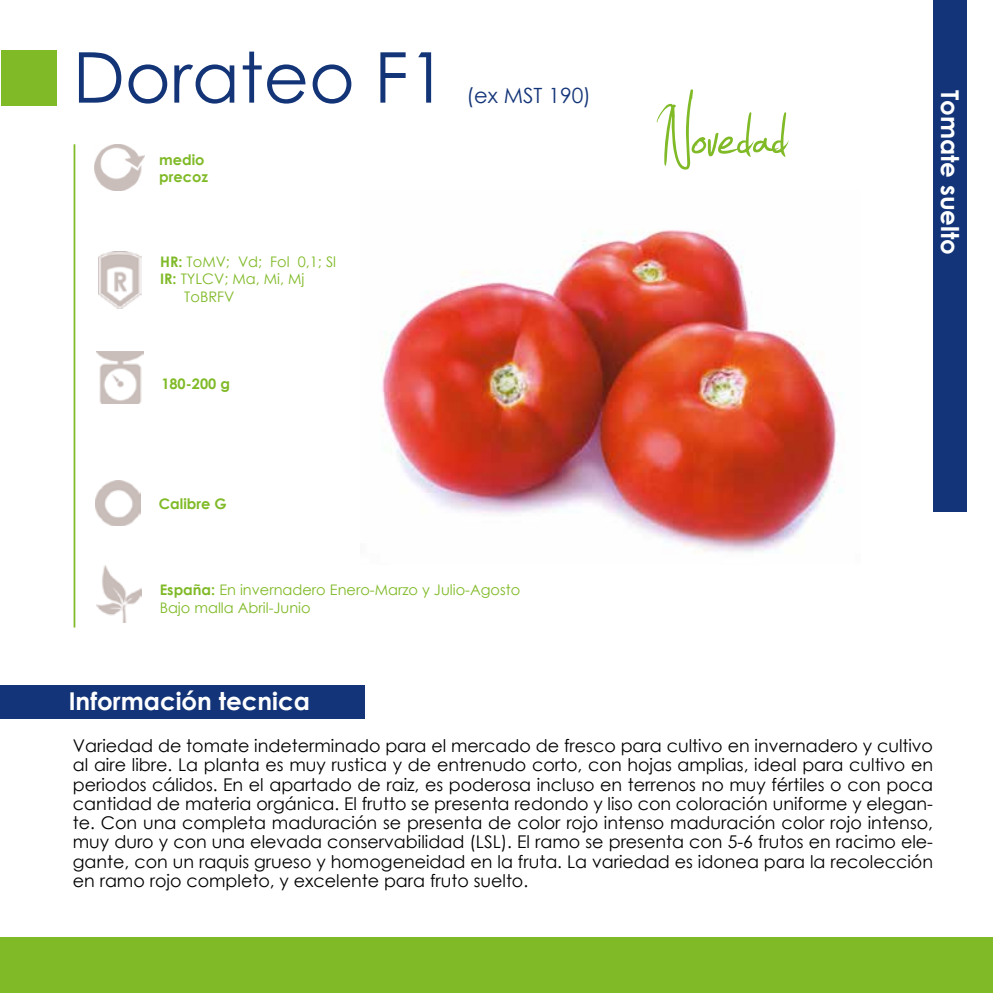
<style>
.page{position:relative;width:993px;height:993px;background:#fff}
.page>*{position:absolute;margin:0;border:0;box-sizing:border-box;transform-origin:0 0}
.t1{font:134.92px "Jellyka Estryas Handwriting";color:#80ba27}
.t2{font:70px "Century Gothic";color:#133578}
.t3{font:700 24.5px "Century Gothic";color:#fff}
.t4{font:21px "Century Gothic";color:#133478}
.t5{font:17.5px/19.2px "Century Gothic";color:#000;text-align:justify}
.t6{font:14.53px/17.5px "Century Gothic";color:#80ba27}
.t7{font:700 14.53px/17.5px "Century Gothic";color:#80ba27}
.s1{font-weight:700}
</style>
<div class="page">
<div style="left:932px;top:0;width:34px;height:511px;background:#133478"></div>
<div style="left:1px;top:50px;width:55px;height:55px;background:#80ba27"></div>
<div style="left:1px;top:937px;width:991px;height:55px;background:#80ba27"></div>
<img style="left:94px;top:144px;width:51px;height:46px">
<img style="left:98px;top:251px;width:43px;height:57px">
<img style="left:96px;top:351px;width:47px;height:52px">
<hr style="left:74px;top:144px;width:1px;height:483px;background:#80ba27">
<div style="left:0;top:684px;width:365px;height:34px;background:#133478"></div>
<img style="left:96px;top:480px;width:45px;height:45px">
<img style="left:96px;top:565px;width:45px;height:57px">
<img style="left:381px;top:230px;width:462px;height:323px">
<h2 class="t2" style="left:73px;top:28px;width:375px">Dorateo F1</h2>
<p class="t7" style="left:159px;top:150px;width:50px">medio precoz</p>
<p class="t6" style="left:160px;top:253px;width:177px"><span class="s1">HR:</span> ToMV; Vd; Fol 0,1; Sl</p>
<p class="t6" style="left:160px;top:270px;width:146px"><span class="s1">IR:</span> TYLCV; Ma, Mi, Mj</p>
<p class="t6" style="left:184px;top:287px;width:52px">ToBRFV</p>
<p class="t7" style="left:161px;top:374px;width:70px">180-200 g</p>
<p class="t4" style="left:466px;top:80px;width:126px">(ex MST 190)</p>
<h1 class="t1" style="left:661px;top:80px;width:126px">Novedad</h1>
<h3 class="t3" style="left:965px;top:90px;width:167px;rotate:90deg">Tomate suelto</h3>
<p class="t7" style="left:159px;top:494px;width:69px">Calibre G</p>
<p class="t6" style="left:160px;top:580px;width:362px"><span class="s1">España:</span> En invernadero Enero-Marzo y Julio-Agosto<br>Bajo malla Abril-Junio</p>
<h3 class="t3" style="left:69px;top:685px;width:243px">Información tecnica</h3>
<p class="t5" style="left:73px;top:735px;width:861px">Variedad de tomate indeterminado para el mercado de fresco para cultivo en invernadero y cultivo al aire libre. La planta es muy rustica y de entrenudo corto, con hojas amplias, ideal para cultivo en periodos cálidos. En el apartado de raiz, es poderosa incluso en terrenos no muy fértiles o con poca cantidad de materia orgánica. El frutto se presenta redondo y liso con coloración uniforme y elegan&shy;te. Con una completa maduración se presenta de color rojo intenso maduración color rojo intenso, muy duro y con una elevada conservabilidad (LSL). El ramo se presenta con 5-6 frutos en racimo ele&shy;gante, con un raquis grueso y homogeneidad en la fruta. La variedad es idonea para la recolección en ramo rojo completo, y excelente para fruto suelto.</p>
</div>
